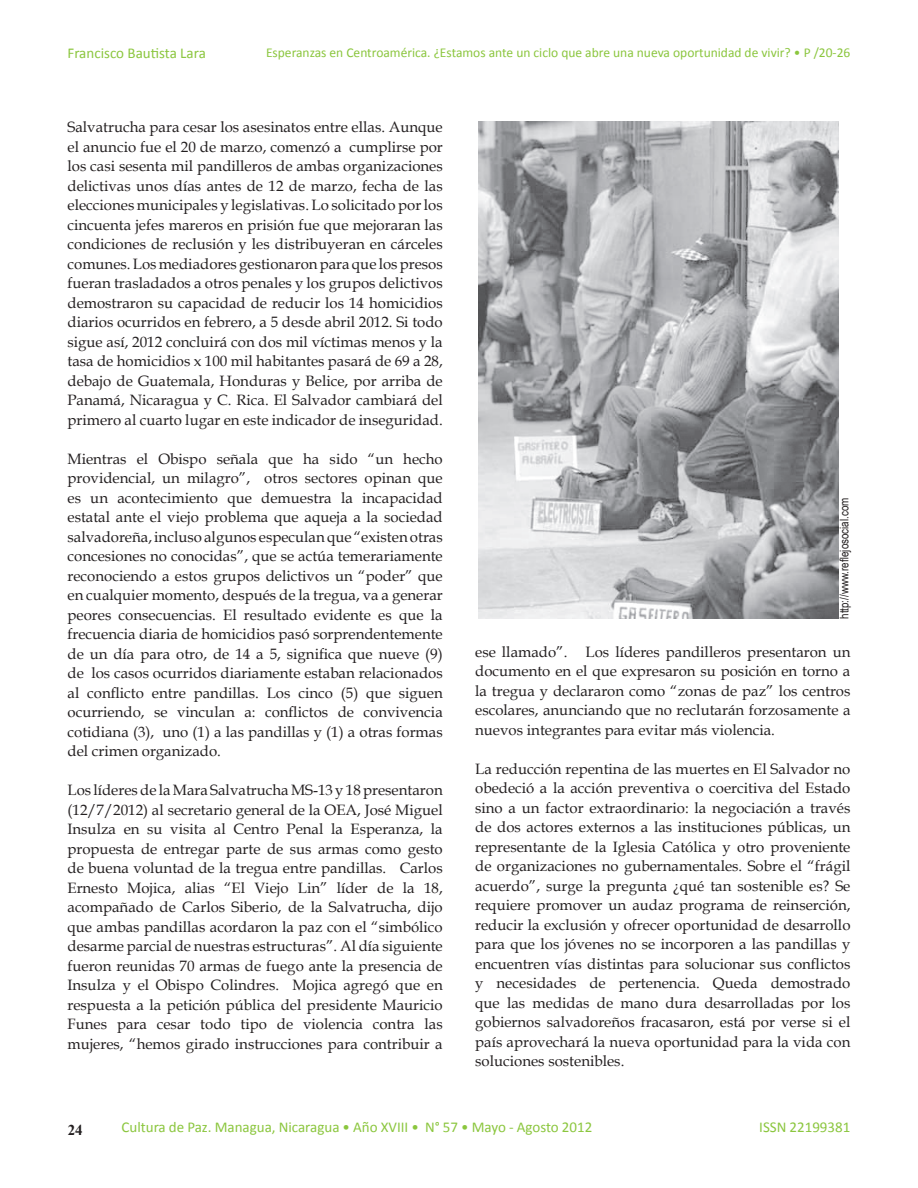
<style>
.page{position:relative;width:918px;height:1188px;background:#fff}
.page>*{position:absolute;margin:0;border:0;box-sizing:border-box;transform-origin:0 0}
.t1{font:15px/19.5px "Book Antiqua";color:#231f20;text-align:justify}
.t2{font:15px "Calibri";color:#8bc63e}
.t3{font:700 15px "Times New Roman";color:#231f20}
.t4{font:13.5px "Calibri";color:#8bc63e}
.t5{font:12px "Arial Narrow";color:#231f20}
</style>
<div class="page">
<img style="left:478px;top:122px;width:360px;height:497px">
<p class="t2" style="left:68px;top:44px;width:140px">Francisco Bautista Lara</p>
<p class="t4" style="left:266px;top:44px;width:586px">Esperanzas en Centroamérica. ¿Estamos ante un ciclo que abre una nueva oportunidad de vivir? • P /20-26</p>
<p class="t1" style="left:68px;top:117px;width:377px">Salvatrucha para cesar los asesinatos entre ellas. Aunque el anuncio fue el 20 de marzo, comenzó a cumplirse por los casi sesenta mil pandilleros de ambas organizaciones delictivas unos días antes de 12 de marzo, fecha de las elecciones municipales y legislativas. Lo solicitado por los cincuenta jefes mareros en prisión fue que mejoraran las condiciones de reclusión y les distribuyeran en cárceles comunes. Los mediadores gestionaron para que los presos fueran trasladados a otros penales y los grupos delictivos demostraron su capacidad de reducir los 14 homicidios diarios ocurridos en febrero, a 5 desde abril 2012. Si todo sigue así, 2012 concluirá con dos mil víctimas menos y la tasa de homicidios x 100 mil habitantes pasará de 69 a 28, debajo de Guatemala, Honduras y Belice, por arriba de Panamá, Nicaragua y C. Rica. El Salvador cambiará del primero al cuarto lugar en este indicador de inseguridad.</p>
<p class="t1" style="left:68px;top:449px;width:377px">Mientras el Obispo señala que ha sido “un hecho providencial, un milagro”, otros sectores opinan que es un acontecimiento que demuestra la incapacidad estatal ante el viejo problema que aqueja a la sociedad salvadoreña, incluso algunos especulan que “existen otras concesiones no conocidas”, que se actúa temerariamente reconociendo a estos grupos delictivos un “poder” que en cualquier momento, después de la tregua, va a generar peores consecuencias. El resultado evidente es que la frecuencia diaria de homicidios pasó sorprendentemente de un día para otro, de 14 a 5, significa que nueve (9) de los casos ocurridos diariamente estaban relacionados al conflicto entre pandillas. Los cinco (5) que siguen ocurriendo, se vinculan a: conflictos de convivencia cotidiana (3), uno (1) a las pandillas y (1) a otras formas del crimen organizado.</p>
<p class="t1" style="left:68px;top:780px;width:377px">Los líderes de la Mara Salvatrucha MS-13 y 18 presentaron (12/7/2012) al secretario general de la OEA, José Miguel Insulza en su visita al Centro Penal la Esperanza, la propuesta de entregar parte de sus armas como gesto de buena voluntad de la tregua entre pandillas. Carlos Ernesto Mojica, alias “El Viejo Lin” líder de la 18, acompañado de Carlos Siberio, de la Salvatrucha, dijo que ambas pandillas acordaron la paz con el “simbólico desarme parcial de nuestras estructuras”. Al día siguiente fueron reunidas 70 armas de fuego ante la presencia de Insulza y el Obispo Colindres. Mojica agregó que en respuesta a la petición pública del presidente Mauricio Funes para cesar todo tipo de violencia contra las mujeres, “hemos girado instrucciones para contribuir a</p>
<p class="t5" style="left:835px;top:619px;width:123px;rotate:-90deg">http://www.reflejosocial.com</p>
<p class="t1" style="left:475px;top:642px;width:377px">ese llamado”. Los líderes pandilleros presentaron un documento en el que expresaron su posición en torno a la tregua y declararon como “zonas de paz” los centros escolares, anunciando que no reclutarán forzosamente a nuevos integrantes para evitar más violencia.</p>
<p class="t1" style="left:475px;top:759px;width:377px">La reducción repentina de las muertes en El Salvador no obedeció a la acción preventiva o coercitiva del Estado sino a un factor extraordinario: la negociación a través de dos actores externos a las instituciones públicas, un representante de la Iglesia Católica y otro proveniente de organizaciones no gubernamentales. Sobre el “frágil acuerdo”, surge la pregunta ¿qué tan sostenible es? Se requiere promover un audaz programa de reinserción, reducir la exclusión y ofrecer oportunidad de desarrollo para que los jóvenes no se incorporen a las pandillas y encuentren vías distintas para solucionar sus conflictos y necesidades de pertenencia. Queda demostrado que las medidas de mano dura desarrolladas por los gobiernos salvadoreños fracasaron, está por verse si el país aprovechará la nueva oportunidad para la vida con soluciones sostenibles.</p>
<p class="t3" style="left:68px;top:1120px;width:16px">24</p>
<p class="t2" style="left:122px;top:1118px;width:472px">Cultura de Paz. Managua, Nicaragua • Año XVIII • N° 57 • Mayo - Agosto 2012</p>
<p class="t2" style="left:759px;top:1118px;width:93px">ISSN 22199381</p>
</div>
